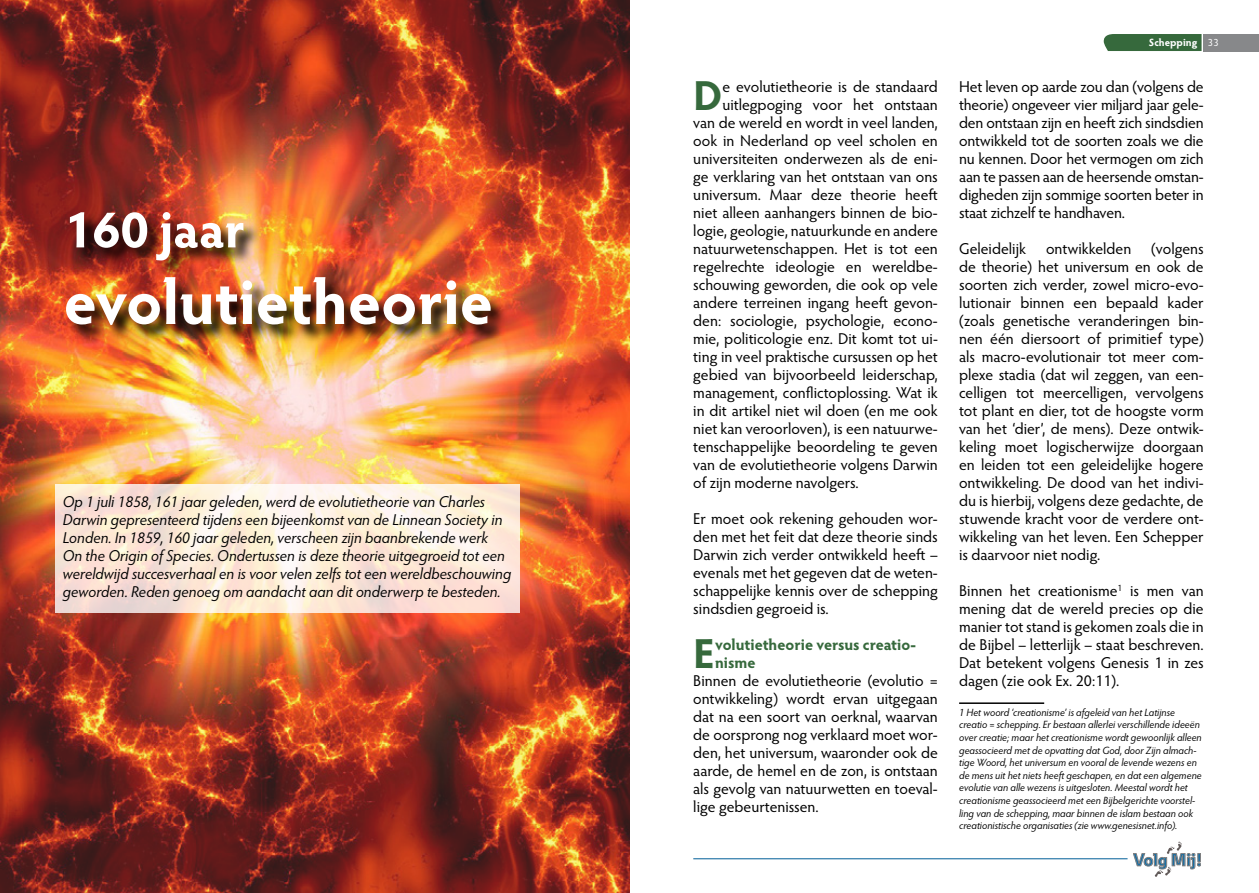
<style>
.page{position:relative;width:1259px;height:893px;background:#fff}
.page>*{position:absolute;margin:0;border:0;box-sizing:border-box;transform-origin:0 0}
.t1{font:700 63.75px "Hypatia Sans Pro";color:#fff}
.t2{font:700 51.75px "Hypatia Sans Pro";color:#fff}
.t3{font:700 42px "Hypatia Sans Pro";color:#36693c}
.t4{font:700 17.1px "Ebony";color:#005d97}
.t5{font:15.75px/18px "Hypatia Sans Pro";color:#000;text-align:justify}
.t6{font:italic 15.75px/18px "Hypatia Sans Pro";color:#000}
.t7{font:700 15.75px/18px "Hypatia Sans Pro";color:#36693c}
.t8{font:italic 10.5px/12.6px "Hypatia Sans Pro";color:#000}
.t9{font:700 10.5px "Hypatia Sans Pro";color:#fff}
.t10{font:10.5px "Hypatia Sans Pro";color:#fff}
</style>
<div class="page">
<hr style="left:693px;top:858px;width:434px;height:1px;background:#005d97">
<div style="left:1203px;top:34px;width:56px;height:17px;background:#87888a"></div>
<svg style="left:1133px;top:841px;width:67px;height:36px"></svg>
<img style="left:0;top:0;width:629px;height:893px">
<img style="left:66px;top:212px;width:443px;height:131px">
<svg style="left:55px;top:484px;width:465px;height:128px;background:#fbe9db"></svg>
<hr style="left:959px;top:702px;width:85px;height:2px;background:#000">
<div style="left:1103px;top:34px;width:98px;height:17px;background:#36693c"></div>
<h2 class="t2" style="left:64px;top:193px;width:183px">160 jaar</h2>
<h1 class="t1" style="left:64px;top:257px;width:430px">evolutietheorie</h1>
<p class="t6" style="left:63px;top:492px;width:450px">Op 1 juli 1858, 161 jaar geleden, werd de evolutietheorie van Charles Darwin gepresenteerd tijdens een bijeenkomst van de Linnean Society in Londen. In 1859, 160 jaar geleden, verscheen zijn baanbrekende werk On the Origin of Species. Ondertussen is deze theorie uitgegroeid tot een wereldwijd succesverhaal en is voor velen zelfs tot een wereldbeschouwing geworden. Reden genoeg om aandacht aan dit onderwerp te besteden.</p>
<h3 class="t3" style="left:693px;top:66px;width:31px">D</h3>
<p class="t5" style="left:722px;top:77px;width:217px">e evolutietheorie is de standaard</p>
<p class="t5" style="left:722px;top:95px;width:217px">uitlegpoging voor het ontstaan</p>
<p class="t5" style="left:693px;top:113px;width:246px">van de wereld en wordt in veel landen,</p>
<p class="t5" style="left:693px;top:131px;width:246px">ook in Nederland op veel scholen en</p>
<p class="t5" style="left:693px;top:149px;width:246px">universiteiten onderwezen als de eni-</p>
<p class="t5" style="left:693px;top:167px;width:246px">ge verklaring van het ontstaan van ons</p>
<p class="t5" style="left:693px;top:185px;width:246px">universum. Maar deze theorie heeft</p>
<p class="t5" style="left:693px;top:203px;width:246px">niet alleen aanhangers binnen de bio-</p>
<p class="t5" style="left:693px;top:221px;width:246px">logie, geologie, natuurkunde en andere</p>
<p class="t5" style="left:693px;top:239px;width:246px">natuurwetenschappen. Het is tot een</p>
<p class="t5" style="left:693px;top:257px;width:246px">regelrechte ideologie en wereldbe-</p>
<p class="t5" style="left:693px;top:275px;width:246px">schouwing geworden, die ook op vele</p>
<p class="t5" style="left:693px;top:294px;width:246px">andere terreinen ingang heeft gevon-</p>
<p class="t5" style="left:693px;top:312px;width:246px">den: sociologie, psychologie, econo-</p>
<p class="t5" style="left:693px;top:330px;width:246px">mie, politicologie enz. Dit komt tot ui-</p>
<p class="t5" style="left:693px;top:348px;width:246px">ting in veel praktische cursussen op het</p>
<p class="t5" style="left:693px;top:366px;width:246px">gebied van bijvoorbeeld leiderschap,</p>
<p class="t5" style="left:693px;top:384px;width:246px">management, conflictoplossing. Wat ik</p>
<p class="t5" style="left:693px;top:402px;width:246px">in dit artikel niet wil doen (en me ook</p>
<p class="t5" style="left:693px;top:420px;width:246px">niet kan veroorloven), is een natuurwe-</p>
<p class="t5" style="left:693px;top:438px;width:246px">tenschappelijke beoordeling te geven</p>
<p class="t5" style="left:693px;top:456px;width:246px">van de evolutietheorie volgens Darwin</p>
<p class="t5" style="left:693px;top:474px;width:167px">of zijn moderne navolgers.</p>
<p class="t5" style="left:693px;top:510px;width:246px">Er moet ook rekening gehouden wor&shy;den met het feit dat deze theorie sinds Darwin zich verder ontwikkeld heeft – evenals met het gegeven dat de weten&shy;schappelijke kennis over de schepping sindsdien gegroeid is.</p>
<h3 class="t3" style="left:693px;top:624px;width:23px">E</h3>
<p class="t7" style="left:715px;top:635px;width:202px">volutietheorie versus creatio&shy;nisme</p>
<p class="t5" style="left:693px;top:671px;width:246px">Binnen de evolutietheorie (evolutio = ontwikkeling) wordt ervan uitgegaan dat na een soort van oerknal, waarvan de oorsprong nog verklaard moet wor&shy;den, het universum, waaronder ook de aarde, de hemel en de zon, is ontstaan als gevolg van natuurwetten en toeval&shy;lige gebeurtenissen.</p>
<p class="t9" style="left:1149px;top:35px;width:50px">Schepping</p>
<p class="t10" style="left:1208px;top:36px;width:12px">33</p>
<p class="t5" style="left:959px;top:77px;width:246px">Het leven op aarde zou dan (volgens de theorie) ongeveer vier miljard jaar gele&shy;den ontstaan zijn en heeft zich sindsdien ontwikkeld tot de soorten zoals we die nu kennen. Door het vermogen om zich aan te passen aan de heersende omstan&shy;digheden zijn sommige soorten beter in staat zichzelf te handhaven.</p>
<p class="t5" style="left:959px;top:240px;width:69px">Geleidelijk</p>
<p class="t5" style="left:1046px;top:240px;width:87px">ontwikkelden</p>
<p class="t5" style="left:959px;top:240px;width:246px;text-indent:192px">(volgens de theorie) het universum en ook de soorten zich verder, zowel micro-evo&shy;lutionair binnen een bepaald kader (zoals genetische veranderingen bin&shy;nen één diersoort of primitief type) als macro-evolutionair tot meer com&shy;plexe stadia (dat wil zeggen, van een&shy;celligen tot meercelligen, vervolgens tot plant en dier, tot de hoogste vorm van het ‘dier’, de mens). Deze ontwik&shy;keling moet logischerwijze doorgaan en leiden tot een geleidelijke hogere ontwikkeling. De dood van het indivi&shy;du is hierbij, volgens deze gedachte, de stuwende kracht voor de verdere ont&shy;wikkeling van het leven. Een Schepper is daarvoor niet nodig.</p>
<p class="t5" style="left:959px;top:582px;width:246px">Binnen het creationisme<sup>1</sup> is men van mening dat de wereld precies op die manier tot stand is gekomen zoals die in de Bijbel – letterlijk – staat beschreven.<br>Dat betekent volgens Genesis 1 in zes dagen (zie ook Ex. 20:11).</p>
<p class="t8" style="left:959px;top:706px;width:244px">1 Het woord ‘creationisme’ is afgeleid van het Latijnse creatio = schepping. Er bestaan allerlei verschillende ideeën over creatie; maar het creationisme wordt gewoonlijk alleen geassocieerd met de opvatting dat God, door Zijn almach&shy;tige Woord, het universum en vooral de levende wezens en de mens uit het niets heeft geschapen, en dat een algemene evolutie van alle wezens is uitgesloten. Meestal wordt het creationisme geassocieerd met een Bijbelgerichte voorstel&shy;ling van de schepping, maar binnen de islam bestaan ook creationistische organisaties (zie www.genesisnet.info).</p>
<p class="t4" style="left:1133px;top:848px;width:70px">Volg Mij!</p>
</div>
